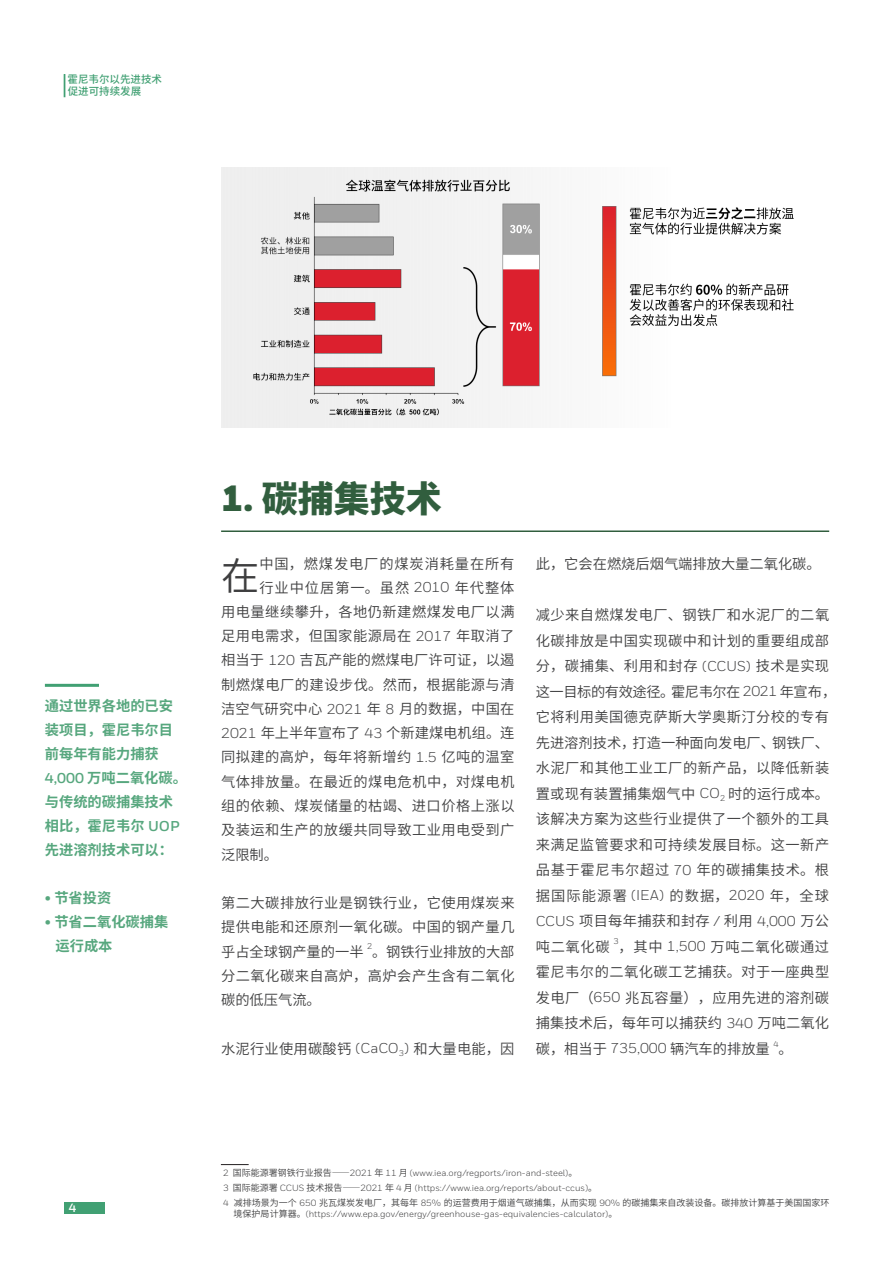
<style>
.page{position:relative;width:893px;height:1263px;background:#fff}
.page>*{position:absolute;margin:0;border:0;box-sizing:border-box;transform-origin:0 0}
.正文{font:38.25px "Source Han Sans SC";color:#3e3e3f}
.文章标题{font:800 36px "Source Han Sans SC";color:#315e3e}
.正文-2{font:14.25px/25.5px "Source Han Sans SC";letter-spacing:.03em;color:#3e3e3f;text-align:justify}
.正文-3{font:700 14.25px/24px "Source Han Sans SC";color:#57a77e}
.正文-4{font:14.25px "Source Han Sans SC";color:#3e3e3f}
.正文-5{font:14.25px "Source Han Sans SC";letter-spacing:.005em;color:#3e3e3f}
.正文-6{font:14.25px "Source Han Sans SC";letter-spacing:.065em;color:#3e3e3f}
.正文-7{font:14.25px "Source Han Sans SC";letter-spacing:.06em;color:#3e3e3f}
.t1{font:700 12px "Honeywell Sans";color:#fff}
.t2{font:500 10.5px/12.6px "Source Han Sans SC";color:#41a073}
.正文-8{font:9px/10.5px "Honeywell Sans";color:#3e3e3f}
.正文-9{font:8.25px "Honeywell Sans";color:#3e3e3f}
.s1{font-family:"Honeywell Sans"}
.s2{font-family:"Honeywell Sans";font-weight:900}
.s3{font-family:"Source Han Sans SC"}
</style>
<div class="page">
<div style="left:64px;top:1202px;width:41px;height:12px;background:#41a073"></div>
<svg style="left:64px;top:74px;width:1px;height:23px"></svg>
<hr style="left:221px;top:530px;width:608px;height:2px;background:#315e3e">
<hr style="left:45px;top:684px;width:54px;height:3px;background:#41a073">
<svg style="left:221px;top:1164px;width:28px;height:1px"></svg>
<img style="left:221px;top:167px;width:573px;height:261px">
<p class="t2" style="left:68px;top:73px;width:96px">霍尼韦尔以先进技术促进可持续发展</p>
<p class="正文-3" style="left:45px;top:694px;width:144px">通过世界各地的已安装项目，霍尼韦尔目前每年有能力捕获<br><span class="s1">4,000</span> 万吨二氧化碳。与传统的碳捕集技术相比，霍尼韦尔 <span class="s1">UOP</span>先进溶剂技术可以：</p>
<p class="正文-3" style="left:45px;top:886px;width:68px"><span class="s1">•</span> 节省投资</p>
<p class="正文-3" style="left:56px;top:910px;width:114px;text-indent:-11px"><span class="s1">•</span> 节省二氧化碳捕集运行成本</p>
<p class="文章标题" style="left:221px;top:479px;width:222px"><span class="s2">1.</span> 碳捕集技术</p>
<p class="正文" style="left:221px;top:554px;width:40px">在</p>
<p class="正文-7" style="left:259px;top:555px;width:257px">中国，燃煤发电厂的煤炭消耗量在所有</p>
<p class="正文-6" style="left:259px;top:579px;width:257px">行业中位居第一。虽然 <span class="s1">2010</span> 年代整体</p>
<p class="正文-2" style="left:221px;top:599px;width:295px">用电量继续攀升，各地仍新建燃煤发电厂以满</p>
<p class="正文-2" style="left:221px;top:623px;width:295px">足用电需求，但国家能源局在 <span class="s1">2017</span> 年取消了</p>
<p class="正文-5" style="left:221px;top:652px;width:295px">相当于 <span class="s1">120</span> 吉瓦产能的燃煤电厂许可证，以遏</p>
<p class="正文-2" style="left:221px;top:672px;width:295px">制燃煤电厂的建设步伐。然而，根据能源与清</p>
<p class="正文-2" style="left:221px;top:696px;width:295px">洁空气研究中心 <span class="s1">2021</span> 年 <span class="s1">8</span> 月的数据，中国在</p>
<p class="正文-4" style="left:221px;top:725px;width:295px"><span class="s1">2021</span> 年上半年宣布了 <span class="s1">43</span> 个新建煤电机组。连</p>
<p class="正文-2" style="left:221px;top:745px;width:295px">同拟建的高炉，每年将新增约 <span class="s1">1.5</span> 亿吨的温室</p>
<p class="正文-2" style="left:221px;top:769px;width:295px">气体排放量。在最近的煤电危机中，对煤电机</p>
<p class="正文-2" style="left:221px;top:793px;width:295px">组的依赖、煤炭储量的枯竭、进口价格上涨以</p>
<p class="正文-2" style="left:221px;top:818px;width:295px">及装运和生产的放缓共同导致工业用电受到广</p>
<p class="正文-2" style="left:221px;top:842px;width:58px">泛限制。</p>
<p class="正文-2" style="left:221px;top:891px;width:295px;line-height:24.3px">第二大碳排放行业是钢铁行业，它使用煤炭来提供电能和还原剂一氧化碳。中国的钢产量几乎占全球钢产量的一半</p>
<p class="正文-9" style="left:367px;top:942px;width:7px">2</p>
<p class="正文-2" style="left:221px;top:939px;width:295px;line-height:24.3px;text-indent:151px">。钢铁行业排放的大部分二氧化碳来自高炉，高炉会产生含有二氧化碳的低压气流。</p>
<p class="正文-2" style="left:221px;top:1036px;width:295px">水泥行业使用碳酸钙 <span class="s1">(CaCO</span><sub>3</sub><span class="s1">)</span> 和大量电能，因</p>
<p class="正文-4" style="left:536px;top:556px;width:286px">此，它会在燃烧后烟气端排放大量二氧化碳。</p>
<p class="正文-2" style="left:536px;top:602px;width:302px;text-align:left">减少来自燃煤发电厂、钢铁厂和水泥厂的二氧化碳排放是中国实现碳中和计划的重要组成部分，碳捕集、利用和封存 <span class="s1">(CCUS)</span> 技术是实现这一目标的有效途径。霍尼韦尔在 <span class="s1">2021</span> 年宣布，它将利用美国德克萨斯大学奥斯汀分校的专有先进溶剂技术，打造一种面向发电厂、钢铁厂、水泥厂和其他工业工厂的新产品，以降低新装置或现有装置捕集烟气中 <span class="s1">CO</span><sub>2</sub> 时的运行成本。该解决方案为这些行业提供了一个额外的工具来满足监管要求和可持续发展目标。这一新产品基于霍尼韦尔超过 <span class="s1">70</span> 年的碳捕集技术。根据国际能源署 <span class="s1">(IEA)</span> 的数据，<span class="s1">2020</span> 年，全球<br><span class="s1">CCUS</span> 项目每年捕获和封存 <span class="s1">/</span> 利用 <span class="s1">4,000</span> 万公吨二氧化碳</p>
<p class="正文-9" style="left:613px;top:937px;width:7px">3</p>
<p class="正文-2" style="left:536px;top:934px;width:295px;text-indent:83px">，其中 <span class="s1">1,500</span> 万吨二氧化碳通过霍尼韦尔的二氧化碳工艺捕获。对于一座典型发电厂（<span class="s1">650</span> 兆瓦容量），应用先进的溶剂碳捕集技术后，每年可以捕获约 <span class="s1">340</span> 万吨二氧化碳，相当于 <span class="s1">735,000</span> 辆汽车的排放量</p>
<p class="正文-9" style="left:773px;top:1039px;width:7px">4</p>
<p class="正文-2" style="left:779px;top:1036px;width:16px">。</p>
<p class="t1" style="left:69px;top:1200px;width:9px">4</p>
<p class="正文-8" style="left:223px;top:1168px;width:356px">2 <span class="s3">国际能源署钢铁行业报告——</span>2021 <span class="s3">年</span> 11 <span class="s3">月</span> (www.iea.org/regports/iron-and-steel)<span class="s3">。</span></p>
<p class="正文-8" style="left:223px;top:1183px;width:376px">3 <span class="s3">国际能源署</span> CCUS <span class="s3">技术报告——</span>2021 <span class="s3">年</span> 4 <span class="s3">月</span> (https://www.iea.org/reports/about-ccus)<span class="s3">。</span></p>
<p class="正文-8" style="left:234px;top:1198px;width:597px;text-indent:-11px">4 <span class="s3">减排场景为一个</span> 650 <span class="s3">兆瓦煤炭发电厂，其每年</span> 85% <span class="s3">的运营费用于烟道气碳捕集，从而实现</span> 90% <span class="s3">的碳捕集来自改装设备。碳排放计算基于美国国家环境保护局计算器。</span>(https://www.epa.gov/energy/greenhouse-gas-equivalencies-calculator)<span class="s3">。</span></p>
</div>
